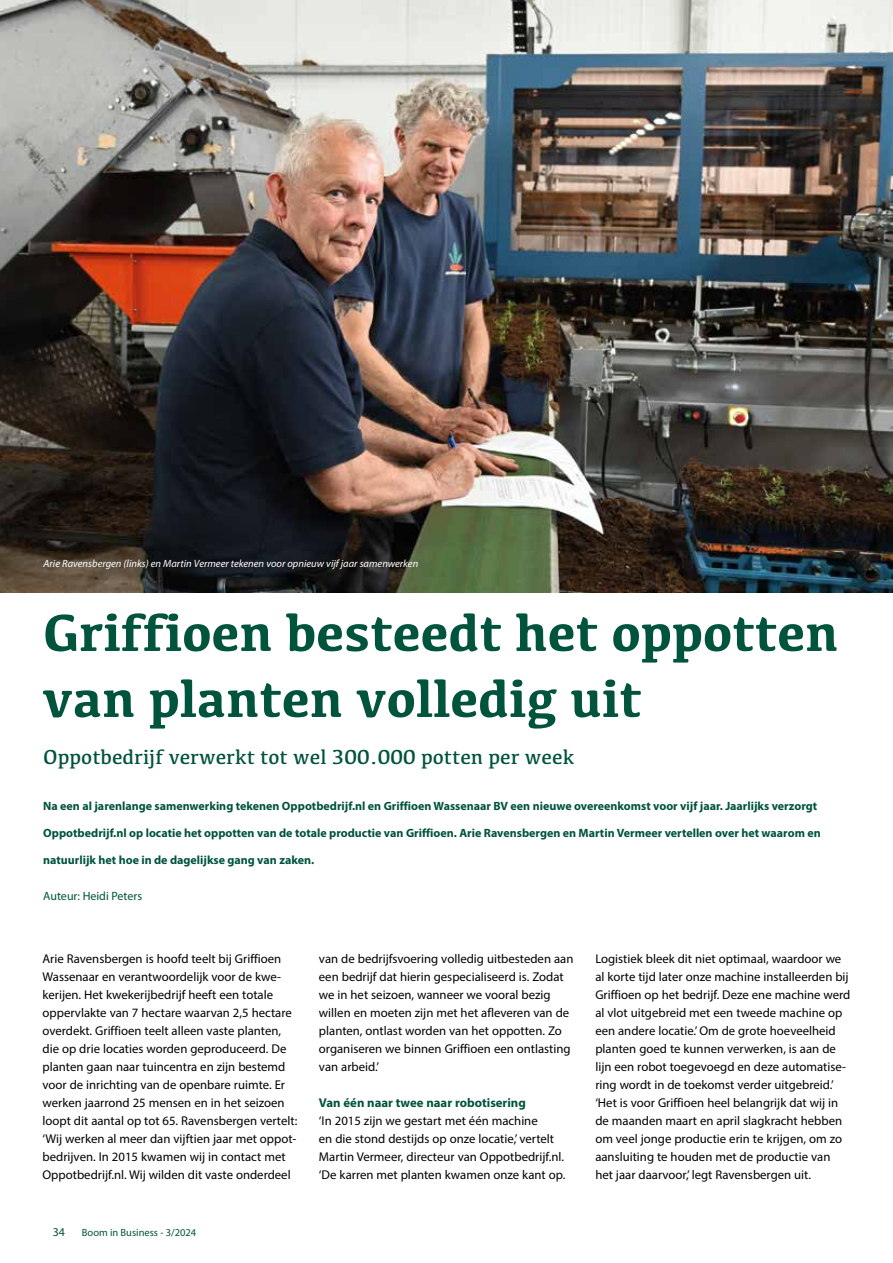
<style>
.page{position:relative;width:893px;height:1263px;background:#fff}
.page>*{position:absolute;margin:0;border:0;box-sizing:border-box;transform-origin:0 0}
.t1{font:700 54px/66px "Kefa";color:#00533d}
.t2{font:21px "Kefa";color:#00533d}
.t3{font:12.75px/18px "Myriad Pro";color:#000}
.t4{font:700 12.75px "Myriad Pro";color:#00533d}
.t5{font:700 12px "Myriad Pro";color:#00533d}
.t6{font:12px "Myriad Pro";color:#00533d}
.t7{font:italic 10.5px "Myriad Pro";color:#fff}
.t8{font:10.5px "Myriad Pro";color:#00533d}
</style>
<div class="page">
<img style="left:0;top:0;width:893px;height:593px">
<p class="t7" style="left:44px;top:557px;width:376px">Arie Ravensbergen (links) en Martin Vermeer tekenen voor opnieuw vijf jaar samenwerken</p>
<h1 class="t1" style="left:43px;top:597px;width:797px">Griffioen besteedt het oppotten van planten volledig uit</h1>
<h2 class="t2" style="left:43px;top:744px;width:533px">Oppotbedrijf verwerkt tot wel 300.000 potten per week</h2>
<p class="t5" style="left:43px;top:798px;width:775px">Na een al jarenlange samenwerking tekenen Oppotbedrijf.nl en Griffioen Wassenaar BV een nieuwe overeenkomst voor vijf jaar. Jaarlijks verzorgt</p>
<p class="t5" style="left:43px;top:825px;width:779px">Oppotbedrijf.nl op locatie het oppotten van de totale productie van Griffioen. Arie Ravensbergen en Martin Vermeer vertellen over het waarom en</p>
<p class="t5" style="left:43px;top:852px;width:272px">natuurlijk het hoe in de dagelijkse gang van zaken.</p>
<p class="t6" style="left:43px;top:889px;width:100px">Auteur: Heidi Peters</p>
<p class="t3" style="left:43px;top:950px;width:256px">Arie Ravensbergen is hoofd teelt bij Griffioen Wassenaar en verantwoordelijk voor de kwe&shy;kerijen. Het kwekerijbedrijf heeft een totale oppervlakte van 7 hectare waarvan 2,5 hectare overdekt. Griffioen teelt alleen vaste planten, die op drie locaties worden geproduceerd. De planten gaan naar tuincentra en zijn bestemd voor de inrichting van de openbare ruimte. Er werken jaarrond 25 mensen en in het seizoen loopt dit aantal op tot 65. Ravensbergen vertelt: ‘Wij werken al meer dan vijftien jaar met oppot&shy;bedrijven. In 2015 kwamen wij in contact met Oppotbedrijf.nl. Wij wilden dit vaste onderdeel</p>
<p class="t3" style="left:319px;top:950px;width:256px">van de bedrijfsvoering volledig uitbesteden aan een bedrijf dat hierin gespecialiseerd is. Zodat we in het seizoen, wanneer we vooral bezig willen en moeten zijn met het afleveren van de planten, ontlast worden van het oppotten. Zo organiseren we binnen Griffioen een ontlasting van arbeid.’</p>
<p class="t4" style="left:319px;top:1094px;width:208px">Van één naar twee naar robotisering</p>
<p class="t3" style="left:319px;top:1112px;width:248px">‘In 2015 zijn we gestart met één machine<br>en die stond destijds op onze locatie,’ vertelt Martin Vermeer, directeur van Oppotbedrijf.nl. ‘De karren met planten kwamen onze kant op.</p>
<p class="t6" style="left:53px;top:1224px;width:14px">34</p>
<p class="t8" style="left:82px;top:1226px;width:116px">Boom in Business - 3/2024</p>
<p class="t3" style="left:595px;top:950px;width:257px">Logistiek bleek dit niet optimaal, waardoor we al korte tijd later onze machine installeerden bij Griffioen op het bedrijf. Deze ene machine werd al vlot uitgebreid met een tweede machine op een andere locatie.’ Om de grote hoeveelheid planten goed te kunnen verwerken, is aan de lijn een robot toegevoegd en deze automatise&shy;ring wordt in de toekomst verder uitgebreid.’ ‘Het is voor Griffioen heel belangrijk dat wij in de maanden maart en april slagkracht hebben om veel jonge productie erin te krijgen, om zo aansluiting te houden met de productie van het jaar daarvoor,’ legt Ravensbergen uit.</p>
</div>
